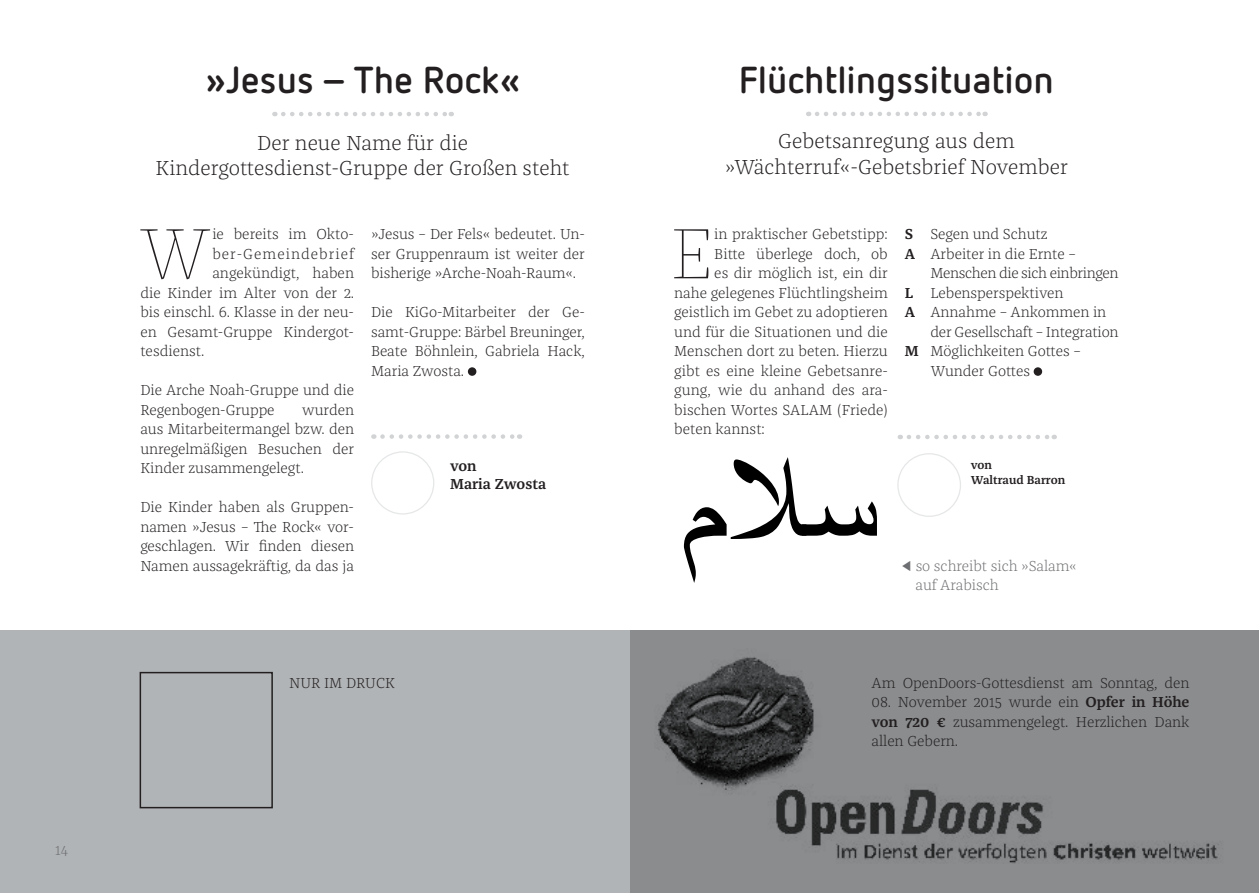
<style>
.page{position:relative;width:1259px;height:893px;background:#fff}
.page>*{position:absolute;margin:0;border:0;box-sizing:border-box;transform-origin:0 0}
.t1{font:133.05px "Times New Roman";color:#000}
.t2{font:100 73.65px "Franziska OT";color:#231f20}
.t3{font:700 37.5px "Netto OT";color:#231f20}
.t4{font:300 21px/25.2px "Franziska OT";color:#231f20;text-align:center}
.t5{font:300 15px/19.5px "Franziska OT";letter-spacing:-.005em;color:#231f20;text-align:justify}
.t6{font:300 15px/19.5px "Franziska OT";letter-spacing:-.005em;color:#6d6e71}
.t7{font:300 15px "Franziska OT";letter-spacing:-.025em;color:#231f20}
.t8{font:300 15px "Franziska OT";letter-spacing:.065em;color:#231f20}
.t9{font:600 15px/18px "Franziska OT";color:#231f20}
.t10{font:600 12px/15px "Franziska OT";color:#231f20}
.s1{font-weight:600}
</style>
<div class="page">
<svg style="left:817px;top:112px;width:168px;height:4px"></svg>
<div style="left:629px;top:631px;width:630px;height:262px;background:#8a8c8e"></div>
<div style="left:0;top:631px;width:629px;height:262px;background:#b1b4b6"></div>
<img style="left:657px;top:657px;width:562px;height:207px">
<div style="left:468px;top:367px;width:8px;height:9px;background:#231f20;border-radius:50%"></div>
<div style="left:371px;top:451px;width:63px;height:64px;border:1px solid #e6e7e8;border-radius:50%"></div>
<svg style="left:382px;top:434px;width:138px;height:5px"></svg>
<svg style="left:283px;top:112px;width:169px;height:4px"></svg>
<svg style="left:1033px;top:367px;width:9px;height:9px"></svg>
<div style="left:897px;top:453px;width:64px;height:64px;border:1px solid #e6e7e8;border-radius:50%"></div>
<svg style="left:909px;top:435px;width:145px;height:4px"></svg>
<div style="left:140px;top:672px;width:133px;height:136px;border:2px solid #231f20"></div>
<p class="t6" style="left:55px;top:841px;width:15px">14</p>
<h3 class="t3" style="left:205px;top:56px;width:317px">»Jesus – The Rock«</h3>
<h3 class="t4" style="left:155px;top:131px;width:415px">Der neue Name für die<br>Kindergottesdienst-Gruppe der Großen steht</h3>
<h2 class="t2" style="left:138px;top:211px;width:76px">W</h2>
<p class="t5" style="left:212px;top:225px;width:143px">ie bereits im Okto-</p>
<p class="t8" style="left:212px;top:245px;width:143px">ber-Gemeindebrief</p>
<p class="t5" style="left:212px;top:264px;width:143px">angekündigt, haben</p>
<p class="t5" style="left:140px;top:283px;width:215px">die Kinder im Alter von der 2.</p>
<p class="t5" style="left:140px;top:303px;width:215px">bis einschl. 6. Klasse in der neu-</p>
<p class="t5" style="left:140px;top:322px;width:215px">en Gesamt-Gruppe Kindergot-</p>
<p class="t5" style="left:140px;top:342px;width:66px">tesdienst.</p>
<p class="t5" style="left:140px;top:381px;width:215px">Die Arche Noah-Gruppe und die<br>Regenbogen-Gruppe</p>
<p class="t5" style="left:140px;top:400px;width:215px;text-indent:161px">wurden aus Mitarbeitermangel bzw. den unregelmäßigen Besuchen der Kinder zusammengelegt.</p>
<p class="t5" style="left:140px;top:498px;width:215px">Die Kinder haben als Gruppen&shy;namen »Jesus – The Rock« vor&shy;geschlagen. Wir finden diesen Namen aussagekräftig, da das ja</p>
<p class="t5" style="left:371px;top:225px;width:215px">»Jesus – Der Fels« bedeutet. Un&shy;ser Gruppenraum ist weiter der bisherige »Arche-Noah-Raum«.</p>
<p class="t5" style="left:371px;top:303px;width:215px">Die KiGo-Mitarbeiter der Ge&shy;samt-Gruppe: Bärbel Breuninger, Beate Böhnlein, Gabriela Hack, Maria Zwosta.</p>
<p class="t9" style="left:450px;top:457px;width:98px">von<br>Maria Zwosta</p>
<p class="t5" style="left:289px;top:673px;width:107px">NUR IM DRUCK</p>
<h3 class="t3" style="left:739px;top:56px;width:316px">Flüchtlingssituation</h3>
<h3 class="t4" style="left:725px;top:129px;width:345px">Gebetsanregung aus dem »Wächterruf«-Gebetsbrief November</h3>
<h2 class="t2" style="left:670px;top:211px;width:46px">E</h2>
<p class="t5" style="left:714px;top:225px;width:175px">in praktischer Gebetstipp:</p>
<p class="t5" style="left:714px;top:244px;width:175px">Bitte überlege doch, ob</p>
<p class="t5" style="left:714px;top:264px;width:175px">es dir möglich ist, ein dir</p>
<p class="t5" style="left:674px;top:283px;width:215px">nahe gelegenes Flüchtlingsheim</p>
<p class="t5" style="left:674px;top:303px;width:215px">geistlich im Gebet zu adoptieren</p>
<p class="t5" style="left:674px;top:322px;width:215px">und für die Situationen und die</p>
<p class="t5" style="left:674px;top:342px;width:215px">Menschen dort zu beten. Hierzu</p>
<p class="t5" style="left:674px;top:361px;width:215px">gibt es eine kleine Gebetsanre-</p>
<p class="t5" style="left:674px;top:381px;width:215px">gung, wie du anhand des ara-</p>
<p class="t5" style="left:674px;top:400px;width:215px">bischen Wortes SALAM (Friede)</p>
<p class="t5" style="left:674px;top:420px;width:92px">beten kannst:</p>
<h1 class="t1" style="left:681px;top:457px;width:197px">سلم</h1>
<p class="t5" style="left:905px;top:225px;width:144px"><span class="s1">S</span> Segen und Schutz</p>
<p class="t5" style="left:905px;top:244px;width:172px"><span class="s1">A</span> Arbeiter in die Ernte –</p>
<p class="t7" style="left:930px;top:265px;width:190px">Menschen die sich einbringen</p>
<p class="t5" style="left:905px;top:283px;width:160px"><span class="s1">L</span> Lebensperspektiven</p>
<p class="t5" style="left:905px;top:303px;width:203px"><span class="s1">A</span> Annahme – Ankommen in</p>
<p class="t5" style="left:930px;top:322px;width:190px">der Gesellschaft – Integration</p>
<p class="t5" style="left:905px;top:342px;width:178px"><span class="s1">M</span> Möglichkeiten Gottes –</p>
<p class="t5" style="left:930px;top:361px;width:101px">Wunder Gottes</p>
<p class="t10" style="left:971px;top:457px;width:96px">von<br>Waltraud Barron</p>
<p class="t6" style="left:915px;top:556px;width:163px;text-indent:-14px">◀ so schreibt sich »Salam« auf Arabisch</p>
<p class="t5" style="left:871px;top:673px;width:319px">Am OpenDoors-Gottesdienst am Sonntag, den</p>
<p class="t5" style="left:871px;top:693px;width:319px">08. November 2015 wurde ein <span class="s1">Opfer in Höhe von 720 €</span> zusammengelegt. Herzlichen Dank allen Gebern.</p>
</div>
